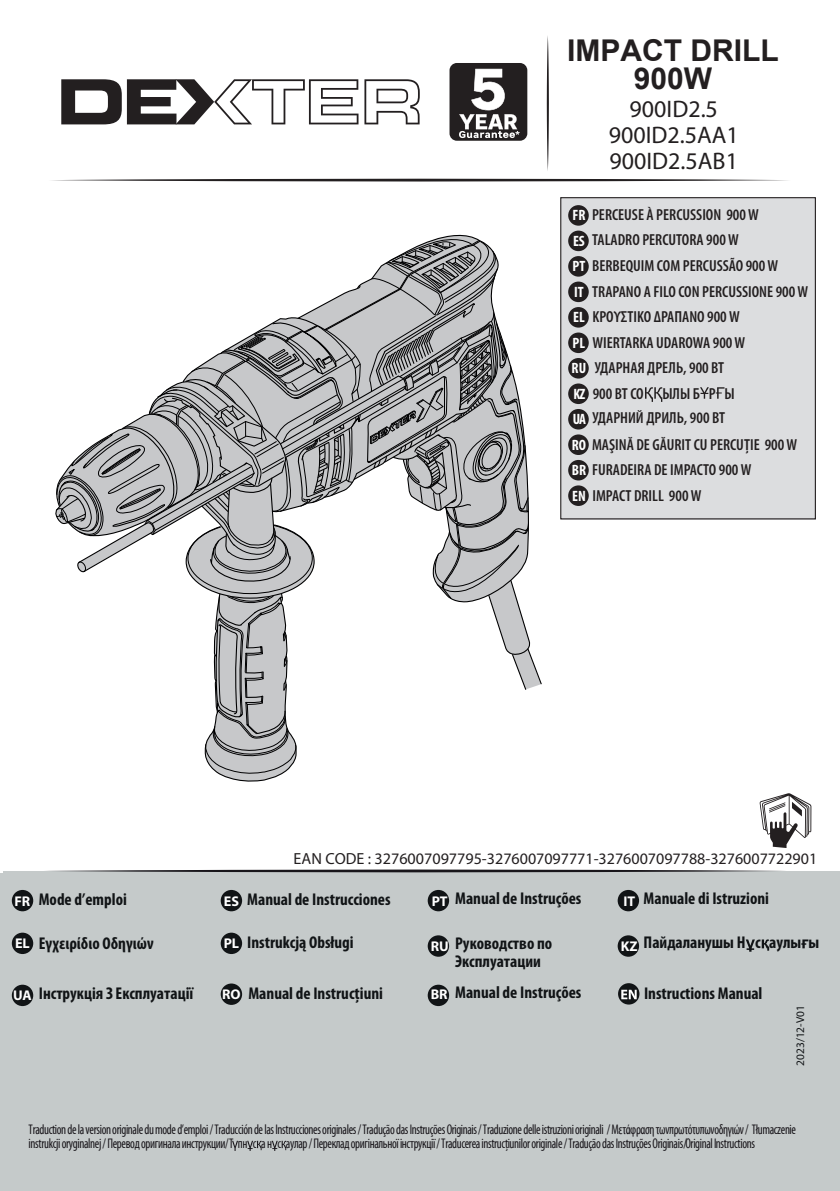
<style>
.page{position:relative;width:840px;height:1191px;background:#fff}
.page>*{position:absolute;margin:0;border:0;box-sizing:border-box;transform-origin:0 0}
.t1{font:700 30px/28px "Arial";color:#231f20;text-align:center}
.t2{font:24px/26px "Myriad Pro";color:#231f20;text-align:center}
.t3{font:700 condensed 17px/18.2px "Myriad Pro";color:#111416}
.t4{font:600 condensed 16px/26px "Myriad Pro";color:#231f20}
.t5{font:16px "Myriad Pro";color:#231f20}
.t6{font:700 condensed 15px/25.4px "Myriad Pro";color:#fff}
.t7{font:700 14.2px "Myriad Pro";color:#fff}
.t8{font:condensed 14px/14px "Myriad Pro";letter-spacing:-.03em;color:#18151a;scale:.88 1}
.t9{font:11.4px "Myriad Pro";color:#111416}
.s1{font-weight:700;font-size:15px;color:#fff}
</style>
<div class="page">
<svg style="left:55px;top:235px;width:487px;height:547px"></svg>
<svg style="left:52px;top:179px;width:736px;height:2px"></svg>
<svg style="left:759px;top:793px;width:52px;height:55px"></svg>
<svg style="left:43px;top:869px;width:743px;height:3px"></svg>
<div style="left:0;top:873px;width:839px;height:318px;background:#c5caca"></div>
<svg style="left:232px;top:1140px;width:6px;height:10px"></svg>
<svg style="left:247px;top:1140px;width:14px;height:10px"></svg>
<svg style="left:272px;top:1140px;width:14px;height:10px"></svg>
<div style="left:12px;top:890px;width:21px;height:21px;background:#111416;border-radius:50%"></div>
<div style="left:220px;top:890px;width:22px;height:21px;background:#111416;border-radius:50%"></div>
<div style="left:427px;top:890px;width:22px;height:21px;background:#111416;border-radius:50%"></div>
<div style="left:617px;top:890px;width:21px;height:21px;background:#111416;border-radius:50%"></div>
<div style="left:12px;top:932px;width:21px;height:22px;background:#111416;border-radius:50%"></div>
<div style="left:220px;top:932px;width:22px;height:22px;background:#111416;border-radius:50%"></div>
<div style="left:12px;top:984px;width:21px;height:22px;background:#111416;border-radius:50%"></div>
<div style="left:427px;top:935px;width:22px;height:21px;background:#111416;border-radius:50%"></div>
<div style="left:617px;top:935px;width:21px;height:21px;background:#111416;border-radius:50%"></div>
<div style="left:427px;top:984px;width:22px;height:22px;background:#111416;border-radius:50%"></div>
<div style="left:220px;top:983px;width:22px;height:22px;background:#111416;border-radius:50%"></div>
<svg style="left:745px;top:939px;width:9px;height:12px"></svg>
<svg style="left:761px;top:939px;width:7px;height:11px"></svg>
<svg style="left:801px;top:939px;width:6px;height:9px"></svg>
<svg style="left:617px;top:983px;width:22px;height:21px"></svg>
<svg style="left:621px;top:989px;width:15px;height:10px"></svg>
<div style="left:560px;top:198px;width:254px;height:321px;background:#dcdddf"></div>
<div style="left:560px;top:197px;width:255px;height:322px;border:1px solid #231f20"></div>
<div style="left:568px;top:205px;width:20px;height:21px;background:#231f20;border-radius:50%"></div>
<div style="left:568px;top:231px;width:20px;height:20px;background:#231f20;border-radius:50%"></div>
<div style="left:568px;top:256px;width:20px;height:21px;background:#231f20;border-radius:50%"></div>
<div style="left:568px;top:281px;width:20px;height:21px;background:#231f20;border-radius:50%"></div>
<div style="left:568px;top:307px;width:20px;height:20px;background:#231f20;border-radius:50%"></div>
<div style="left:568px;top:332px;width:20px;height:21px;background:#231f20;border-radius:50%"></div>
<div style="left:568px;top:358px;width:20px;height:20px;background:#231f20;border-radius:50%"></div>
<div style="left:568px;top:383px;width:20px;height:21px;background:#231f20;border-radius:50%"></div>
<div style="left:568px;top:409px;width:20px;height:20px;background:#231f20;border-radius:50%"></div>
<div style="left:568px;top:434px;width:20px;height:21px;background:#231f20;border-radius:50%"></div>
<div style="left:568px;top:460px;width:20px;height:20px;background:#231f20;border-radius:50%"></div>
<div style="left:568px;top:485px;width:20px;height:21px;background:#231f20;border-radius:50%"></div>
<svg style="left:645px;top:387px;width:17px;height:15px"></svg>
<svg style="left:700px;top:387px;width:8px;height:12px"></svg>
<svg style="left:715px;top:387px;width:9px;height:12px"></svg>
<svg style="left:546px;top:36px;width:2px;height:135px"></svg>
<svg style="left:364px;top:79px;width:55px;height:45px"></svg>
<svg style="left:61px;top:79px;width:297px;height:45px"></svg>
<div style="left:449px;top:63px;width:78px;height:78px;background:#231f20;border-radius:7px"></div>
<svg style="left:459px;top:69px;width:60px;height:69px"></svg>
<h1 class="t1" style="left:566px;top:37px;width:213px">IMPACT DRILL<br>900W</h1>
<h2 class="t2" style="left:608px;top:96px;width:131px">900ID2.5<br>900ID2.5AA1<br>900ID2.5AB1</h2>
<p class="t4" style="left:572px;top:201px;width:188px"><span class="s1">FR</span> PERCEUSE À PERCUSSION 900W</p>
<p class="t6" style="left:572px;top:228px;width:13px">ES</p>
<p class="t4" style="left:591px;top:227px;width:148px">TALADRO PERCUTORA 900W</p>
<p class="t4" style="left:592px;top:253px;width:217px;line-height:25.4px;text-indent:-20px"><span class="s1">PT</span> BERBEQUIM COM PERCUSSÃO 900W<br>TRAPANO A FILO CON PERCUSSIONE 900W</p>
<p class="t4" style="left:592px;top:330px;width:154px;line-height:25.4px">WIERTARKA UDAROWA 900W<br>УДАРНАЯ ДРЕЛЬ, 900 ВТ<br>900 ВТ СО ЫЛЫ Б Р Ы</p>
<p class="t6" style="left:571px;top:279px;width:16px">IT<br>EL<br>PL<br>RU<br>KZ</p>
<p class="t4" style="left:571px;top:405px;width:227px"><sub>UA</sub> УДАРНИЙ ДРИЛЬ, 900 ВТ<br><span class="s1">RO</span> MAŞINĂ DE GĂURIT CU PERCUŢIE 900W<br><span class="s1">BR</span> FURADEIRA DE IMPACTO 900W<br><span class="s1">EN</span> IMPACT DRILL 900W</p>
<p class="t4" style="left:592px;top:304px;width:149px">ΚΡΟΥΣΤΙΚΟ ∆ΡΑΠΑΝΟ 900W</p>
<p class="t5" style="left:293px;top:848px;width:525px">EAN CODE : 3276007097795-3276007097771-3276007097788-3276007722901</p>
<p class="t3" style="left:455px;top:889px;width:128px">Manual de Instruções</p>
<p class="t3" style="left:455px;top:934px;width:98px">Руководствo по<br>Эксплуатации</p>
<p class="t3" style="left:643px;top:889px;width:127px">Manuale di Istruzioni</p>
<p class="t3" style="left:643px;top:934px;width:177px">Пайдаланушы Н с аулы ы</p>
<p class="t3" style="left:643px;top:984px;width:120px">Instructions Manual</p>
<p class="t9" style="left:792px;top:1065px;width:62px;rotate:-90deg">2023/12-V01</p>
<p class="t3" style="left:39px;top:890px;width:90px">Mode d’emploi</p>
<p class="t3" style="left:39px;top:934px;width:116px">Εγχειρίδιο Οδηγιών</p>
<p class="t3" style="left:39px;top:984px;width:156px">Інструкція З Експлуатації</p>
<p class="t3" style="left:247px;top:890px;width:145px">Manual de Instrucciones</p>
<p class="t3" style="left:247px;top:934px;width:108px">Instrukcją Obsługi</p>
<p class="t3" style="left:248px;top:984px;width:136px">Manual de Instrucţiuni</p>
<p class="t7" style="left:14px;top:893px;width:17px">FR</p>
<p class="t7" style="left:224px;top:893px;width:17px">ES</p>
<p class="t7" style="left:431px;top:893px;width:17px">PT</p>
<p class="t7" style="left:623px;top:893px;width:13px">IT</p>
<p class="t7" style="left:15px;top:935px;width:16px">EL</p>
<p class="t7" style="left:223px;top:935px;width:17px">PL</p>
<p class="t7" style="left:430px;top:938px;width:19px">RU</p>
<p class="t7" style="left:620px;top:938px;width:19px">KZ</p>
<p class="t7" style="left:222px;top:986px;width:20px">RO</p>
<p class="t3" style="left:455px;top:983px;width:128px">Manual de Instruções</p>
<p class="t7" style="left:430px;top:986px;width:18px">BR</p>
<p class="t7" style="left:13px;top:987px;width:20px">UA</p>
<p class="t8" style="left:29px;top:1122px;width:873px">Traductiondelaversionoriginaledumoded’emploi/Traducción delasInstruccionesoriginales/TraduçãodasInstruçõesOriginais/Traduzionedelleistruzionioriginali /Μετάφραση τωνπρωτότυπωνοδηγιών/ Tłumaczenie instrukcjioryginalnej/Переводоригиналаинструкции/Т пн с ан с аулар/Перeкладоригінальної інструкції/Traducereainstrucţiunilororiginale/Tradução dasInstruçõesOriginais/OriginalInstructions</p>
<p class="t8" style="left:458px;top:1122px;width:4px">i</p>
</div>
